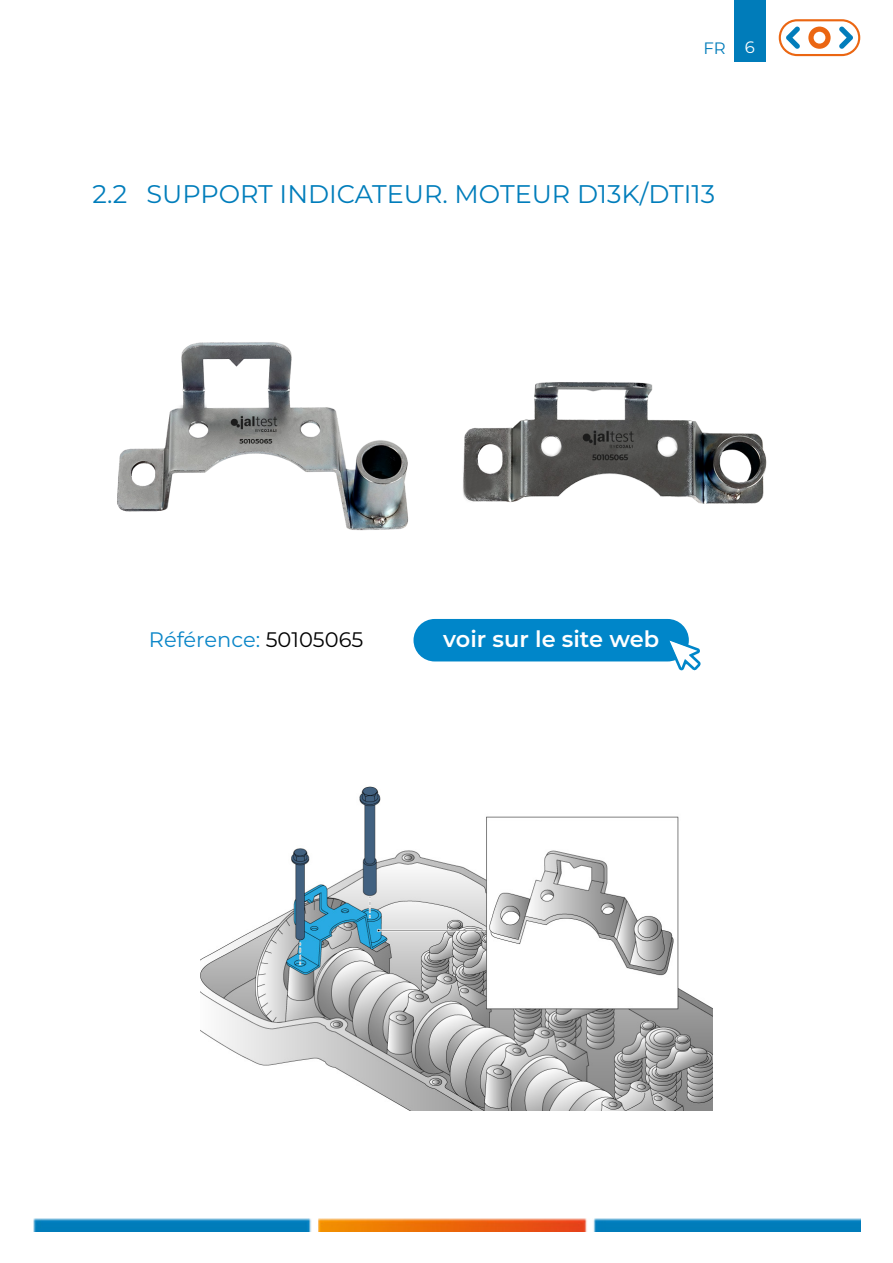
<style>
.page{position:relative;width:893px;height:1263px;background:#fff}
.page>*{position:absolute;margin:0;border:0;box-sizing:border-box;transform-origin:0 0}
.t1{font:25.5px "Montserrat";color:#017dbb}
.t2{font:600 22.5px "Montserrat";color:#fff}
.t3{font:21px "Montserrat";color:#0b86c8}
.t4{font:16.5px "Montserrat";color:#007cba}
.s1{color:#fff}
.s2{color:#0086c9}
.s3{color:#000}
</style>
<div class="page">
<div style="left:734px;top:1px;width:31px;height:60px;background:#007cba"></div>
<img style="left:33px;top:1219px;width:827px;height:13px">
<svg style="left:779px;top:19px;width:81px;height:37px"></svg>
<img style="left:117px;top:342px;width:292px;height:189px">
<img style="left:463px;top:382px;width:304px;height:122px">
<img style="left:200px;top:786px;width:512px;height:324px">
<div style="left:413px;top:619px;width:276px;height:42px;background:#0086c9;border-radius:21px"></div>
<svg style="left:667px;top:638px;width:34px;height:33px"></svg>
<p class="t4" style="left:703px;top:37px;width:53px">FR <span class="s1">6</span></p>
<p class="t1" style="left:92px;top:177px;width:624px">2.2 SUPPORT INDICATEUR. MOTEUR D13K/DTI13</p>
<p class="t3" style="left:149px;top:625px;width:216px">Référence<span class="s2">:</span> <span class="s3">50105065</span></p>
<p class="t2" style="left:443px;top:623px;width:217px">voir sur le site web</p>
</div>
